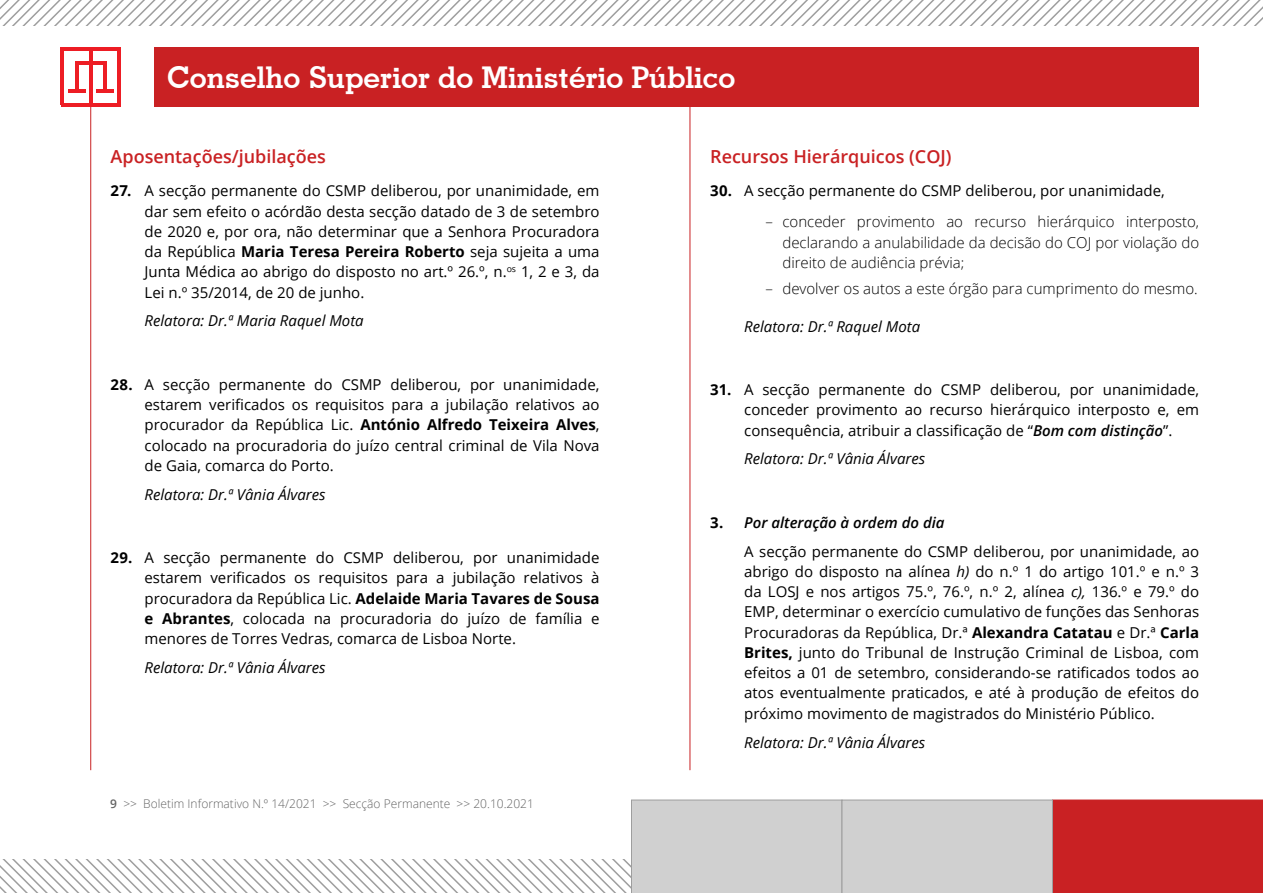
<style>
.page{position:relative;width:1263px;height:893px;background:#fff}
.page>*{position:absolute;margin:0;border:0;box-sizing:border-box;transform-origin:0 0}
.t1{font:700 30px "Geometric Slab 703 BT";color:#fff}
.t2{font:600 18px "Open Sans";color:#c92123}
.t3{font:15px/20.2px "Open Sans";color:#000;text-align:justify}
.t4{font:300 15px/20.2px "Open Sans";color:#000;text-align:justify}
.t5{font:italic 15px "Open Sans";color:#000}
.t6{font:300 12px "Open Sans";color:#646464}
.s1{font-weight:700}
.s2{font-weight:600}
.s3{font-weight:600;font-style:italic}
.s4{font-style:italic}
</style>
<div class="page">
<svg style="left:0;top:800px;width:1263px;height:93px"></svg>
<div style="left:154px;top:47px;width:1045px;height:60px;background:#c92123"></div>
<hr style="left:90px;top:104px;width:1px;height:666px;background:#c92123">
<hr style="left:75px;top:61px;width:3px;height:31px;background:#ed1d24">
<hr style="left:61px;top:47px;width:3px;height:58px;background:#ed1d24">
<hr style="left:117px;top:49px;width:3px;height:56px;background:#ed1d24">
<hr style="left:61px;top:103px;width:59px;height:4px;background:#ed1d24">
<hr style="left:61px;top:47px;width:59px;height:4px;background:#ed1d24">
<hr style="left:89px;top:48px;width:3px;height:56px;background:#ed1d24">
<hr style="left:68px;top:89px;width:17px;height:4px;background:#ed1d24">
<hr style="left:103px;top:61px;width:3px;height:31px;background:#ed1d24">
<hr style="left:75px;top:61px;width:31px;height:4px;background:#ed1d24">
<hr style="left:96px;top:89px;width:18px;height:4px;background:#ed1d24">
<hr style="left:690px;top:104px;width:1px;height:666px;background:#c92123">
<svg style="left:0;top:0;width:1263px;height:26px"></svg>
<h1 class="t1" style="left:167px;top:60px;width:570px">Conselho Superior do Ministério Público</h1>
<p class="t2" style="left:111px;top:144px;width:217px">Aposentações/jubilações</p>
<p class="t3" style="left:145px;top:180px;width:456px;text-indent:-34px"><span class="s1">27.</span> A secção permanente do CSMP deliberou, por unanimidade, em dar sem efeito o acórdão desta secção datado de 3 de setembro de 2020 e, por ora, não determinar que a Senhora Procuradora da República <span class="s1">Maria Teresa Pereira Roberto</span> seja sujeita a uma Junta Médica ao abrigo do disposto no art.º 26.º, n.<sup>os</sup> 1, 2 e 3, da Lei n.º 35/2014, de 20 de junho.</p>
<p class="t5" style="left:145px;top:311px;width:221px">Relatora: Dr.ª Maria Raquel Mota</p>
<p class="t3" style="left:145px;top:374px;width:456px;text-indent:-34px"><span class="s1">28.</span> A secção permanente do CSMP deliberou, por unanimidade, estarem verificados os requisitos para a jubilação relativos ao procurador da República Lic. <span class="s1">António Alfredo Teixeira Alves</span>, colocado na procuradoria do juízo central criminal de Vila Nova de Gaia, comarca do Porto.</p>
<p class="t5" style="left:145px;top:484px;width:183px">Relatora: Dr.ª Vânia Álvares</p>
<p class="t3" style="left:145px;top:547px;width:456px;text-indent:-34px"><span class="s1">29.</span> A secção permanente do CSMP deliberou, por unanimidade estarem verificados os requisitos para a jubilação relativos à procuradora da República Lic. <span class="s1">Adelaide Maria Tavares de Sousa e Abrantes</span>, colocada na procuradoria do juízo de família e menores de Torres Vedras, comarca de Lisboa Norte.</p>
<p class="t5" style="left:145px;top:657px;width:183px">Relatora: Dr.ª Vânia Álvares</p>
<p class="t6" style="left:110px;top:795px;width:425px"><span class="s2">9</span> &gt;&gt; Boletim Informativo N.º 14/2021 &gt;&gt; Secção Permanente &gt;&gt; 20.10.2021</p>
<p class="t2" style="left:710px;top:144px;width:243px">Recursos Hierárquicos (COJ)</p>
<p class="t3" style="left:710px;top:180px;width:456px"><span class="s1">30.</span> A secção permanente do CSMP deliberou, por unanimidade,</p>
<p class="t4" style="left:782px;top:211px;width:418px;text-indent:-17px">– conceder provimento ao recurso hierárquico interposto, declarando a anulabilidade da decisão do COJ por violação do direito de audiência prévia;</p>
<p class="t4" style="left:765px;top:278px;width:434px">– devolver os autos a este órgão para cumprimento do mesmo.</p>
<p class="t5" style="left:744px;top:316px;width:177px">Relatora: Dr.ª Raquel Mota</p>
<p class="t3" style="left:744px;top:379px;width:456px;text-indent:-34px"><span class="s1">31.</span> A secção permanente do CSMP deliberou, por unanimidade, conceder provimento ao recurso hierárquico interposto e, em consequência, atribuir a classificação de “<span class="s3">Bom com distinção</span>”.</p>
<p class="t5" style="left:744px;top:449px;width:183px">Relatora: Dr.ª Vânia Álvares</p>
<p class="t3" style="left:744px;top:508px;width:456px;line-height:28.8px;text-indent:-34px"><span class="s1">3.</span> <span class="s3">Por alteração à ordem do dia<br></span>A secção permanente do CSMP deliberou, por unanimidade, ao</p>
<p class="t3" style="left:744px;top:561px;width:456px">abrigo do disposto na alínea <span class="s4">h)</span> do n.º 1 do artigo 101.º e n.º 3 da LOSJ e nos artigos 75.º, 76.º, n.º 2, alínea <span class="s4">c),</span> 136.º e 79.º do EMP, determinar o exercício cumulativo de funções das Senhoras Procuradoras da República, Dr.ª <span class="s1">Alexandra Catatau</span> e Dr.ª <span class="s1">Carla Brites,</span> junto do Tribunal de Instrução Criminal de Lisboa, com efeitos a 01 de setembro, considerando-se ratificados todos ao atos eventualmente praticados, e até à produção de efeitos do próximo movimento de magistrados do Ministério Público.</p>
<p class="t5" style="left:744px;top:732px;width:183px">Relatora: Dr.ª Vânia Álvares</p>
</div>
